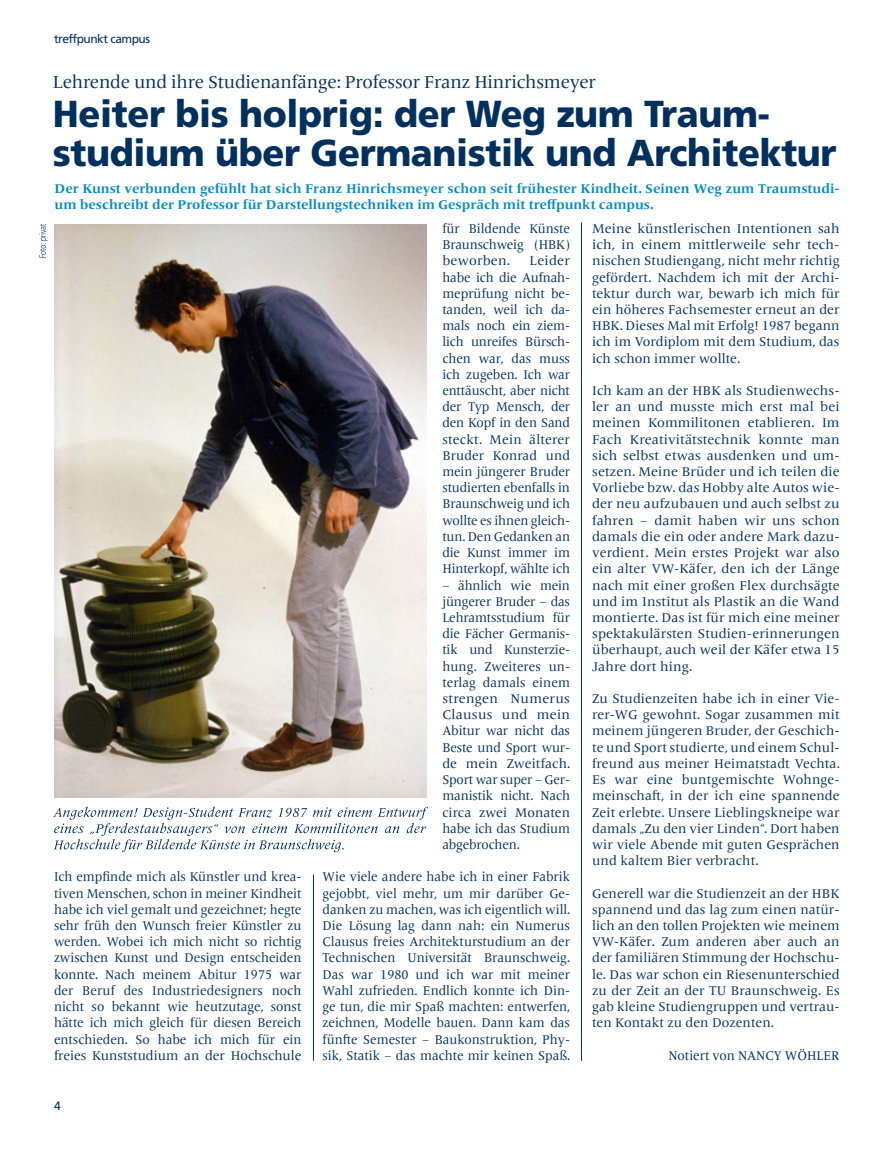
<style>
.page{position:relative;width:893px;height:1149px;background:#fff}
.page>*{position:absolute;margin:0;border:0;box-sizing:border-box;transform-origin:0 0}
.t1{font:900 37.5px/39px "Frutiger LT";letter-spacing:-.01em;color:#00305e;scale:.96 1}
.t2{font:18px "Frutiger Serif LT Pro";letter-spacing:-.01em;color:#00305e}
.t3{font:13.2px/16.2px "Frutiger Serif LT Pro";color:#00305e;text-align:justify}
.t4{font:700 13.2px/16.2px "Frutiger Serif LT Pro";color:#008ac2}
.t5{font:12px "Frutiger";letter-spacing:-.04em;color:#00305e}
</style>
<div class="page">
<svg style="left:39px;top:224px;width:9px;height:33px"></svg>
<hr style="left:581px;top:222px;width:1px;height:838px;background:#00305e">
<hr style="left:313px;top:874px;width:1px;height:186px;background:#00305e">
<img style="left:54px;top:224px;width:372px;height:573px">
<svg style="left:53px;top:806px;width:375px;height:45px"></svg>
<p class="t5" style="left:54px;top:32px;width:98px">treffpunkt campus</p>
<h2 class="t2" style="left:53px;top:71px;width:545px">Lehrende und ihre Studienanfänge: Professor Franz Hinrichsmeyer</h2>
<h1 class="t1" style="left:53px;top:94px;width:818px">Heiter bis holprig: der Weg zum Traum&shy;studium über Germanistik und Architektur</h1>
<p class="t4" style="left:55px;top:180px;width:786px">Der Kunst verbunden gefühlt hat sich Franz Hinrichsmeyer schon seit frühester Kindheit. Seinen Weg zum Traumstudi&shy;um beschreibt der Professor für Darstellungstechniken im Gespräch mit treffpunkt campus.</p>
<p class="t3" style="left:54px;top:868px;width:249px">Ich empfinde mich als Künstler und krea&shy;tiven Menschen, schon in meiner Kindheit habe ich viel gemalt und gezeichnet; hegte sehr früh den Wunsch freier Künstler zu werden. Wobei ich mich nicht so richtig zwischen Kunst und Design entscheiden konnte. Nach meinem Abitur 1975 war der Beruf des Industriedesigners noch nicht so bekannt wie heutzutage, sonst hätte ich mich gleich für diesen Bereich entschieden. So habe ich mich für ein freies Kunststudium an der Hochschule</p>
<p class="t5" style="left:54px;top:1098px;width:8px">4</p>
<p class="t3" style="left:442px;top:220px;width:129px">für Bildende Künste Braunschweig (HBK) beworben.</p>
<p class="t3" style="left:442px;top:253px;width:129px;text-indent:87px">Leider habe ich die Aufnah&shy;meprüfung nicht be&shy;tanden, weil ich da&shy;mals noch ein ziem&shy;lich unreifes Bürsch&shy;chen war, das muss ich zugeben. Ich war enttäuscht, aber nicht der Typ Mensch, der den Kopf in den Sand steckt. Mein älterer Bruder Konrad und mein jüngerer Bruder studierten ebenfalls in Braunschweig und ich wollte es ihnen gleich&shy;tun. Den Gedanken an die Kunst immer im Hinterkopf, wählte ich</p>
<p class="t3" style="left:442px;top:577px;width:130px">– ähnlich wie mein jüngerer Bruder – das Lehramtsstudium für die Fächer Germanis&shy;tik und Kunsterzie&shy;hung. Zweiteres un&shy;terlag damals einem strengen Numerus Clausus und mein Abitur war nicht das Beste und Sport wur&shy;de mein Zweitfach.<br>Sport war super – Ger&shy;manistik nicht. Nach circa zwei Monaten habe ich das Studium abgebrochen.</p>
<p class="t3" style="left:323px;top:868px;width:249px">Wie viele andere habe ich in einer Fabrik gejobbt, viel mehr, um mir darüber Ge&shy;danken zu machen, was ich eigentlich will.<br>Die Lösung lag dann nah: ein Numerus Clausus freies Architekturstudium an der Technischen Universität Braunschweig.<br>Das war 1980 und ich war mit meiner Wahl zufrieden. Endlich konnte ich Din&shy;ge tun, die mir Spaß machten: entwerfen, zeichnen, Modelle bauen. Dann kam das fünfte Semester – Baukonstruktion, Phy&shy;sik, Statik – das machte mir keinen Spaß.</p>
<p class="t3" style="left:592px;top:220px;width:249px">Meine künstlerischen Intentionen sah ich, in einem mittlerweile sehr tech&shy;nischen Studiengang, nicht mehr richtig gefördert. Nachdem ich mit der Archi&shy;tektur durch war, bewarb ich mich für ein höheres Fachsemester erneut an der HBK. Dieses Mal mit Erfolg! 1987 begann ich im Vordiplom mit dem Studium, das ich schon immer wollte.</p>
<p class="t3" style="left:592px;top:382px;width:249px">Ich kam an der HBK als Studienwechs&shy;ler an und musste mich erst mal bei meinen Kommilitonen etablieren. Im Fach Kreativitätstechnik konnte man sich selbst etwas ausdenken und um&shy;setzen. Meine Brüder und ich teilen die Vorliebe bzw. das Hobby alte Autos wie&shy;der neu aufzubauen und auch selbst zu fahren – damit haben wir uns schon damals die ein oder andere Mark dazu&shy;verdient. Mein erstes Projekt war also ein alter VW-Käfer, den ich der Länge nach mit einer großen Flex durchsägte und im Institut als Plastik an die Wand montierte. Das ist für mich eine meiner spektakulärsten Studien-erinnerungen überhaupt, auch weil der Käfer etwa 15<br>Jahre dort hing.</p>
<p class="t3" style="left:592px;top:690px;width:249px">Zu Studienzeiten habe ich in einer Vie&shy;rer-WG gewohnt. Sogar zusammen mit meinem jüngeren Bruder, der Geschich&shy;te und Sport studierte, und einem Schul&shy;freund aus meiner Heimatstadt Vechta.<br>Es war eine buntgemischte Wohnge&shy;meinschaft, in der ich eine spannende Zeit erlebte. Unsere Lieblingskneipe war damals „Zu den vier Linden“. Dort haben wir viele Abende mit guten Gesprächen und kaltem Bier verbracht.</p>
<p class="t3" style="left:592px;top:884px;width:249px">Generell war die Studienzeit an der HBK spannend und das lag zum einen natür&shy;lich an den tollen Projekten wie meinem VW-Käfer. Zum anderen aber auch an der familiären Stimmung der Hochschu&shy;le. Das war schon ein Riesenunterschied zu der Zeit an der TU Braunschweig. Es gab kleine Studiengruppen und vertrau&shy;ten Kontakt zu den Dozenten.</p>
<p class="t3" style="left:668px;top:1046px;width:173px">Notiert von NANCY WÖHLER</p>
</div>
